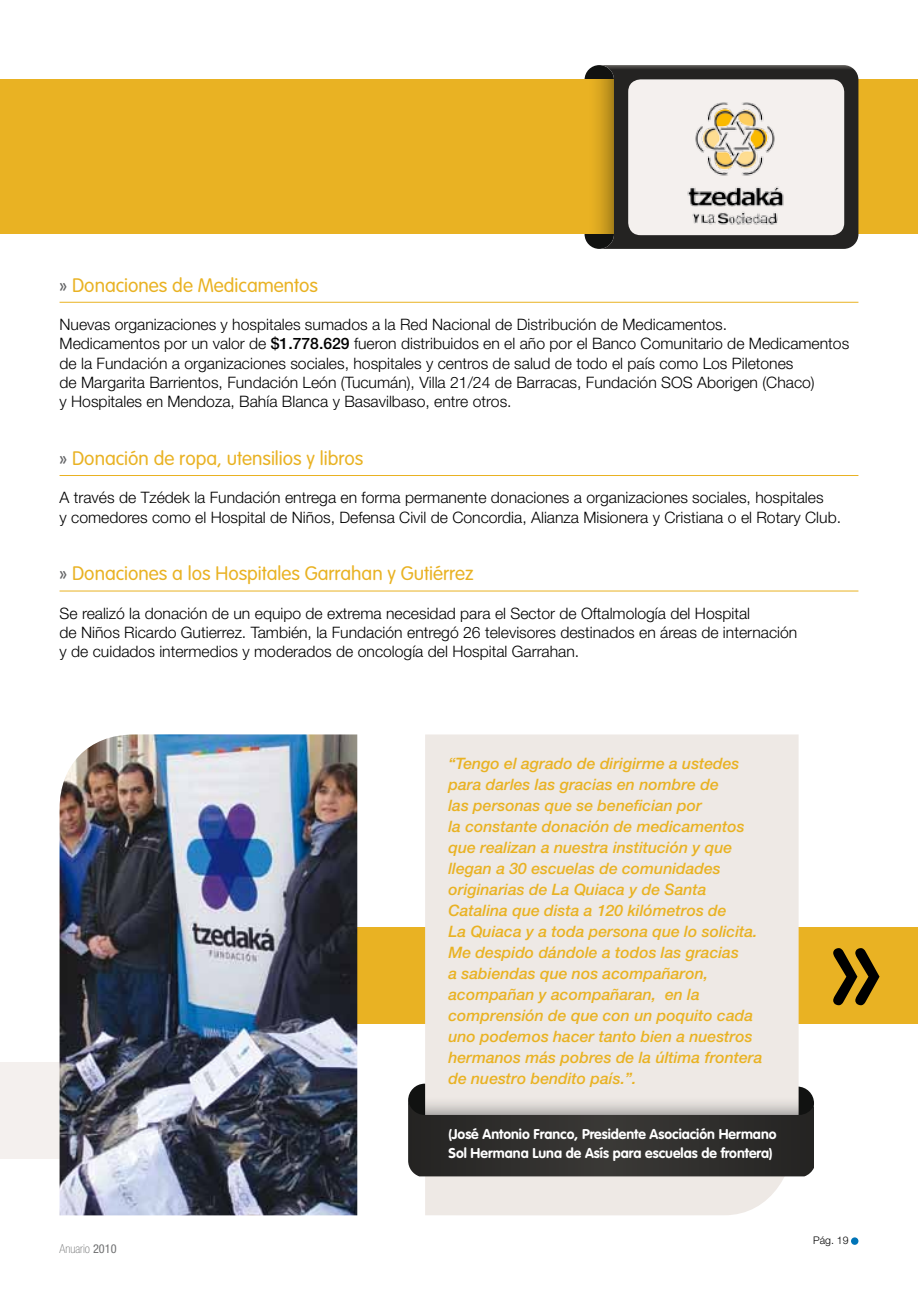
<style>
.page{position:relative;width:918px;height:1290px;background:#fff}
.page>*{position:absolute;margin:0;border:0;box-sizing:border-box;transform-origin:0 0}
.t1{font:300 140px "VAG Rounded Std";color:#000}
.t2{font:300 19.25px "VAG Rounded Std";color:#e9b223}
.t3{font:300 15.75px/19.2px "Helvetica Neue LT Std";color:#000}
.t4{font:italic 500 15.75px/21px "Helvetica Neue LT Std";color:#e9b223}
.t5{font:700 14px/19.2px "VAG Rounded Std";color:#fff}
.t6{font:100 condensed 12.25px "Helvetica Neue LT Std";color:#707172}
.t7{font:300 10.5px "Helvetica Neue LT Std";color:#000}
.s1{color:#646567}
.s2{font-weight:500}
.s3{font-weight:400}
</style>
<div class="page">
<div style="left:851px;top:1237px;width:7px;height:8px;background:#0074b7;border-radius:50%"></div>
<div style="left:0;top:1062px;width:60px;height:96px;background:#f4f0ee"></div>
<svg style="left:781px;top:1086px;width:33px;height:34px"></svg>
<div style="left:408px;top:1083px;width:33px;height:34px;background:#111211;border-radius:50%"></div>
<div style="left:357px;top:927px;width:561px;height:96px;background:#e9b223"></div>
<div style="left:425px;top:734px;width:373px;height:481px;background:#eee9e5"></div>
<div style="left:425px;top:1095px;width:373px;height:33px;background:#ede8e4"></div>
<div style="left:584px;top:219px;width:30px;height:30px;background:#111211;border-radius:50%"></div>
<svg style="left:584px;top:65px;width:30px;height:30px"></svg>
<div style="left:0;top:80px;width:918px;height:154px;background:#e9b223"></div>
<div style="left:587px;top:80px;width:44px;height:154px;background:#e4ae22"></div>
<svg style="left:599px;top:65px;width:259px;height:184px;background:#433b26"></svg>
<div style="left:628px;top:79px;width:216px;height:156px;background:#f4f0ee;border-radius:12px"></div>
<img style="left:647px;top:79px;width:176px;height:146px">
<img style="left:60px;top:734px;width:297px;height:481px">
<svg style="left:408px;top:1098px;width:406px;height:78px;background:#504e4c"></svg>
<hr style="left:60px;top:302px;width:798px;height:1px;background:#e9b223">
<hr style="left:60px;top:475px;width:798px;height:1px;background:#e9b223">
<hr style="left:60px;top:590px;width:798px;height:1px;background:#e9b223">
<p class="t2" style="left:60px;top:274px;width:260px"><span class="s1">»</span> Donaciones de Medicamentos</p>
<p class="t3" style="left:60px;top:315px;width:791px">Nuevas organizaciones y hospitales sumados a la Red Nacional de Distribución de Medicamentos.<br>Medicamentos por un valor de <span class="s2">$1.778.629</span> fueron distribuidos en el año por el Banco Comunitario de Medicamentos de la Fundación a organizaciones sociales, hospitales y centros de salud de todo el país como Los Piletones<br>de Margarita Barrientos, Fundación León (Tucumán), Villa 21/24 de Barracas, Fundación SOS Aborigen (Chaco)<br>y Hospitales en Mendoza, Bahía Blanca y Basavilbaso, entre otros.</p>
<p class="t2" style="left:60px;top:447px;width:305px"><span class="s1">»</span> Donación de ropa, utensilios y libros</p>
<p class="t3" style="left:60px;top:488px;width:783px">A través de Tzédek la Fundación entrega en forma permanente donaciones a organizaciones sociales, hospitales<br>y comedores como el Hospital de Niños, Defensa Civil de Concordia, Alianza Misionera y Cristiana o el Rotary Club.</p>
<p class="t2" style="left:60px;top:563px;width:416px"><span class="s1">»</span> Donaciones a los Hospitales Garrahan y Gutiérrez</p>
<p class="t3" style="left:60px;top:603px;width:739px">Se realizó la donación de un equipo de extrema necesidad para el Sector de Oftalmología del Hospital<br>de Niños Ricardo Gutierrez. También, la Fundación entregó 26 televisores destinados en áreas de internación y de cuidados intermedios y moderados de oncología del Hospital Garrahan.</p>
<p class="t6" style="left:60px;top:1241px;width:59px">Anuario <span class="s3">2010</span></p>
<p class="t4" style="left:448px;top:752px;width:315px">“Tengo el agrado de dirigirme a ustedes para darles las gracias en nombre de<br>las personas que se benefician por<br>la constante donación de medicamentos que realizan a nuestra institución y que llegan a 30 escuelas de comunidades originarias de La Quiaca y de Santa Catalina que dista a 120 kilómetros de<br>La Quiaca y a toda persona que lo solicita.<br>Me despido dándole a todos las gracias<br>a sabiendas que nos acompañaron, acompañan y acompañaran, en la comprensión de que con un poquito cada uno podemos hacer tanto bien a nuestros hermanos más pobres de la última frontera de nuestro bendito país.”.</p>
<p class="t5" style="left:448px;top:1125px;width:329px">(José Antonio Franco, Presidente Asociación Hermano<br>Sol Hermana Luna de Asís para escuelas de frontera)</p>
<h1 class="t1" style="left:828px;top:885px;width:58px">»</h1>
<p class="t7" style="left:813px;top:1234px;width:37px">Pág. 19</p>
</div>
